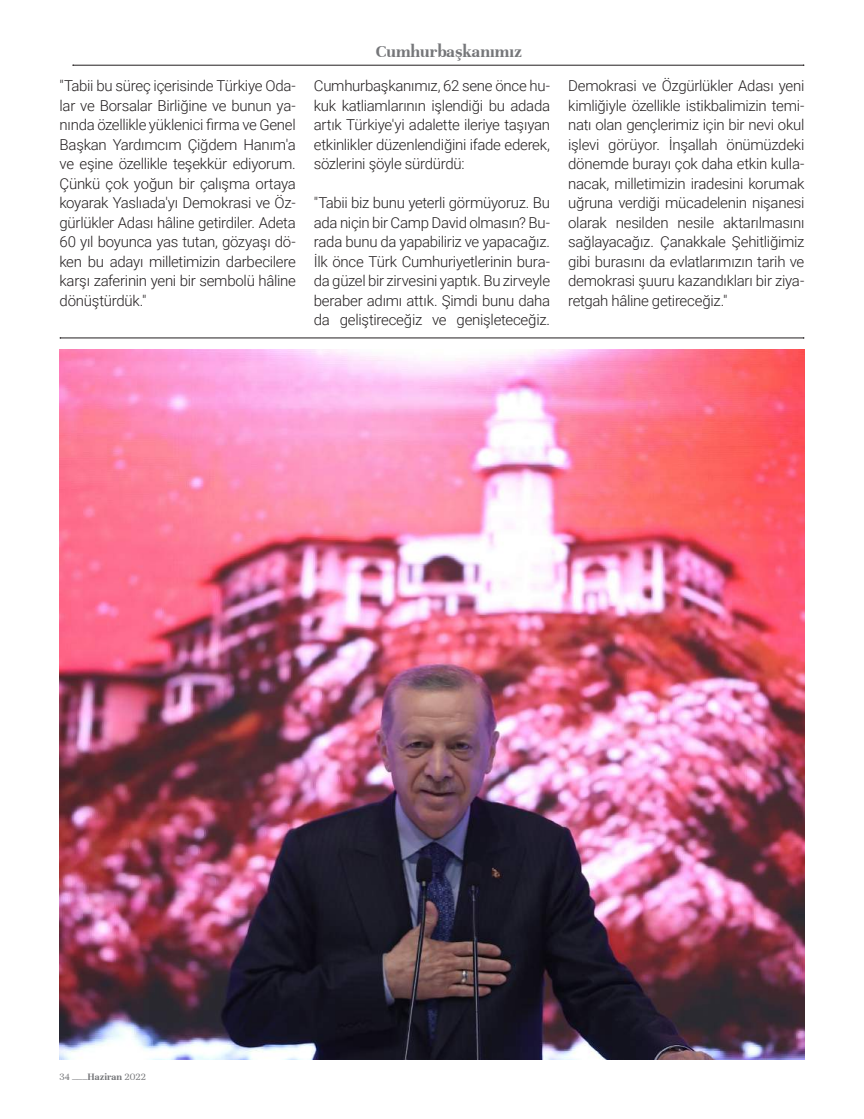
<style>
.page{position:relative;width:864px;height:1119px;background:#fff}
.page>*{position:absolute;margin:0;border:0;box-sizing:border-box;transform-origin:0 0}
.t1{font:700 18px "Unna";color:#757679}
.t2{font:300 15px/19.5px "Roboto";letter-spacing:-.02em;color:#231f20;text-align:justify}
.t3{font:10.5px "Unna";color:#757679}
.s1{font-weight:700}
</style>
<div class="page">
<hr style="left:73px;top:65px;width:730px;height:1px;background:#231f20">
<hr style="left:60px;top:337px;width:743px;height:1px;background:#231f20">
<img style="left:60px;top:349px;width:744px;height:710px">
<p class="t1" style="left:375px;top:41px;width:148px">Cumhurbaşkanımız</p>
<p class="t2" style="left:60px;top:75px;width:238px">"Tabii bu süreç içerisinde Türkiye Oda&shy;lar ve Borsalar Birliğine ve bunun ya&shy;nında özellikle yüklenici firma ve Genel Başkan Yardımcım Çiğdem Hanım'a ve eşine özellikle teşekkür ediyorum.<br>Çünkü çok yoğun bir çalışma ortaya koyarak Yaslıada'yı Demokrasi ve Öz&shy;gürlükler Adası hâline getirdiler. Adeta 60 yıl boyunca yas tutan, gözyaşı dö&shy;ken bu adayı milletimizin darbecilere karşı zaferinin yeni bir sembolü hâline dönüştürdük."</p>
<p class="t2" style="left:314px;top:75px;width:238px">Cumhurbaşkanımız, 62 sene önce hu&shy;kuk katliamlarının işlendiği bu adada artık Türkiye'yi adalette ileriye taşıyan etkinlikler düzenlendiğini ifade ederek, sözlerini şöyle sürdürdü:</p>
<p class="t2" style="left:314px;top:192px;width:238px">"Tabii biz bunu yeterli görmüyoruz. Bu ada niçin bir Camp David olmasın? Bu&shy;rada bunu da yapabiliriz ve yapacağız.<br>İlk önce Türk Cumhuriyetlerinin bura&shy;da güzel bir zirvesini yaptık. Bu zirveyle beraber adımı attık. Şimdi bunu daha da geliştireceğiz ve genişleteceğiz.</p>
<p class="t2" style="left:568px;top:75px;width:238px">Demokrasi ve Özgürlükler Adası yeni kimliğiyle özellikle istikbalimizin temi&shy;natı olan gençlerimiz için bir nevi okul işlevi görüyor. İnşallah önümüzdeki dönemde burayı çok daha etkin kulla&shy;nacak, milletimizin iradesini korumak uğruna verdiği mücadelenin nişanesi olarak nesilden nesile aktarılmasını sağlayacağız. Çanakkale Şehitliğimiz gibi burasını da evlatlarımızın tarih ve demokrasi şuuru kazandıkları bir ziya&shy;retgah hâline getireceğiz."</p>
<p class="t3" style="left:60px;top:1070px;width:88px">34 ___<span class="s1">Haziran</span> 2022</p>
</div>
